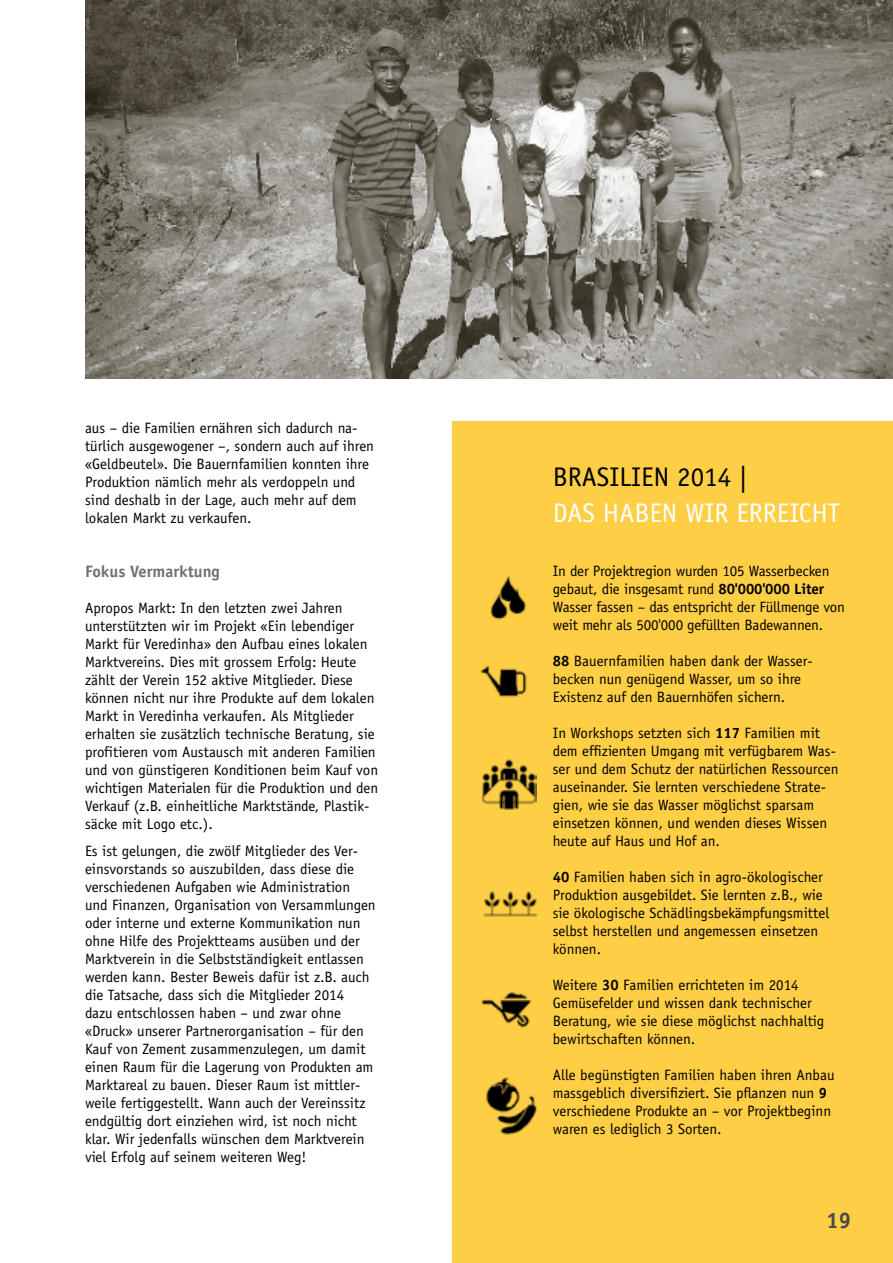
<style>
.page{position:relative;width:893px;height:1263px;background:#fff}
.page>*{position:absolute;margin:0;border:0;box-sizing:border-box;transform-origin:0 0}
.t1{font:27px "Officina Sans Std";color:#fff}
.t2{font:27px "Officina Sans Std";color:#000}
.t3{font:700 22.5px "Officina Sans Std";color:#4b4b4d}
.t4{font:700 16.5px "Officina Sans Std";color:#707172}
.t5{font:15px/18px "Officina Sans Std";color:#000}
.s1{font-weight:700}
</style>
<div class="page">
<img style="left:85px;top:0;width:808px;height:378px">
<div style="left:453px;top:422px;width:440px;height:841px;background:#fece44"></div>
<img style="left:483px;top:890px;width:55px;height:27px">
<img style="left:486px;top:1077px;width:51px;height:58px">
<img style="left:482px;top:759px;width:55px;height:51px">
<img style="left:490px;top:575px;width:37px;height:45px">
<img style="left:480px;top:665px;width:47px;height:32px">
<img style="left:481px;top:992px;width:51px;height:36px">
<p class="t5" style="left:85px;top:418px;width:291px">aus – die Familien ernähren sich dadurch na&shy;türlich ausgewogener –, sondern auch auf ihren «Geldbeutel». Die Bauernfamilien konnten ihre Produktion nämlich mehr als verdoppeln und sind deshalb in der Lage, auch mehr auf dem lokalen Markt zu verkaufen.</p>
<p class="t4" style="left:85px;top:561px;width:136px">Fokus Vermarktung</p>
<p class="t5" style="left:85px;top:598px;width:295px">Apropos Markt: In den letzten zwei Jahren unterstützten wir im Projekt «Ein lebendiger Markt für Veredinha» den Aufbau eines lokalen Marktvereins. Dies mit grossem Erfolg: Heute zählt der Verein 152 aktive Mitglieder. Diese können nicht nur ihre Produkte auf dem lokalen Markt in Veredinha verkaufen. Als Mitglieder erhalten sie zusätzlich technische Beratung, sie profitieren vom Austausch mit anderen Familien und von günstigeren Konditionen beim Kauf von wichtigen Materialen für die Produktion und den Verkauf (z.B. einheitliche Marktstände, Plastik&shy;säcke mit Logo etc.).</p>
<p class="t5" style="left:85px;top:841px;width:292px">Es ist gelungen, die zwölf Mitglieder des Ver&shy;einsvorstands so auszubilden, dass diese die verschiedenen Aufgaben wie Administration und Finanzen, Organisation von Versammlungen oder interne und externe Kommunikation nun ohne Hilfe des Projektteams ausüben und der Marktverein in die Selbstständigkeit entlassen werden kann. Bester Beweis dafür ist z.B. auch die Tatsache, dass sich die Mitglieder 2014 dazu entschlossen haben – und zwar ohne «Druck» unserer Partnerorganisation – für den Kauf von Zement zusammenzulegen, um damit einen Raum für die Lagerung von Produkten am Marktareal zu bauen. Dieser Raum ist mittler&shy;weile fertiggestellt. Wann auch der Vereinssitz endgültig dort einziehen wird, ist noch nicht klar. Wir jedenfalls wünschen dem Marktverein viel Erfolg auf seinem weiteren Weg!</p>
<h1 class="t2" style="left:553px;top:461px;width:196px">BRASILIEN 2014 |</h1>
<h1 class="t1" style="left:553px;top:497px;width:289px">DAS HABEN WIR ERREICHT</h1>
<p class="t5" style="left:553px;top:562px;width:294px">In der Projektregion wurden 105 Wasserbecken gebaut, die insgesamt rund <span class="s1">80'000'000 Liter </span>Wasser fassen – das entspricht der Füllmenge von weit mehr als 500'000 gefüllten Badewannen.</p>
<p class="t5" style="left:553px;top:652px;width:262px"><span class="s1">88</span> Bauernfamilien haben dank der Wasser&shy;becken nun genügend Wasser, um so ihre<br>Existenz auf den Bauernhöfen sichern.</p>
<p class="t5" style="left:553px;top:724px;width:287px">In Workshops setzten sich <span class="s1">117</span> Familien mit dem effizienten Umgang mit verfügbarem Was&shy;ser und dem Schutz der natürlichen Ressourcen auseinander. Sie lernten verschiedene Strate&shy;gien, wie sie das Wasser möglichst sparsam einsetzen können, und wenden dieses Wissen heute auf Haus und Hof an.</p>
<p class="t5" style="left:553px;top:868px;width:278px"><span class="s1">40</span> Familien haben sich in agro-ökologischer Produktion ausgebildet. Sie lernten z.B., wie sie ökologische Schädlingsbekämpfungsmittel selbst herstellen und angemessen einsetzen können.</p>
<p class="t5" style="left:553px;top:976px;width:273px">Weitere <span class="s1">30</span> Familien errichteten im 2014<br>Gemüsefelder und wissen dank technischer Beratung, wie sie diese möglichst nachhaltig bewirtschaften können.</p>
<p class="t5" style="left:553px;top:1066px;width:283px">Alle begünstigten Familien haben ihren Anbau massgeblich diversifiziert. Sie pflanzen nun <span class="s1">9 </span>verschiedene Produkte an – vor Projektbeginn waren es lediglich 3 Sorten.</p>
<h2 class="t3" style="left:826px;top:1206px;width:27px">19</h2>
</div>
